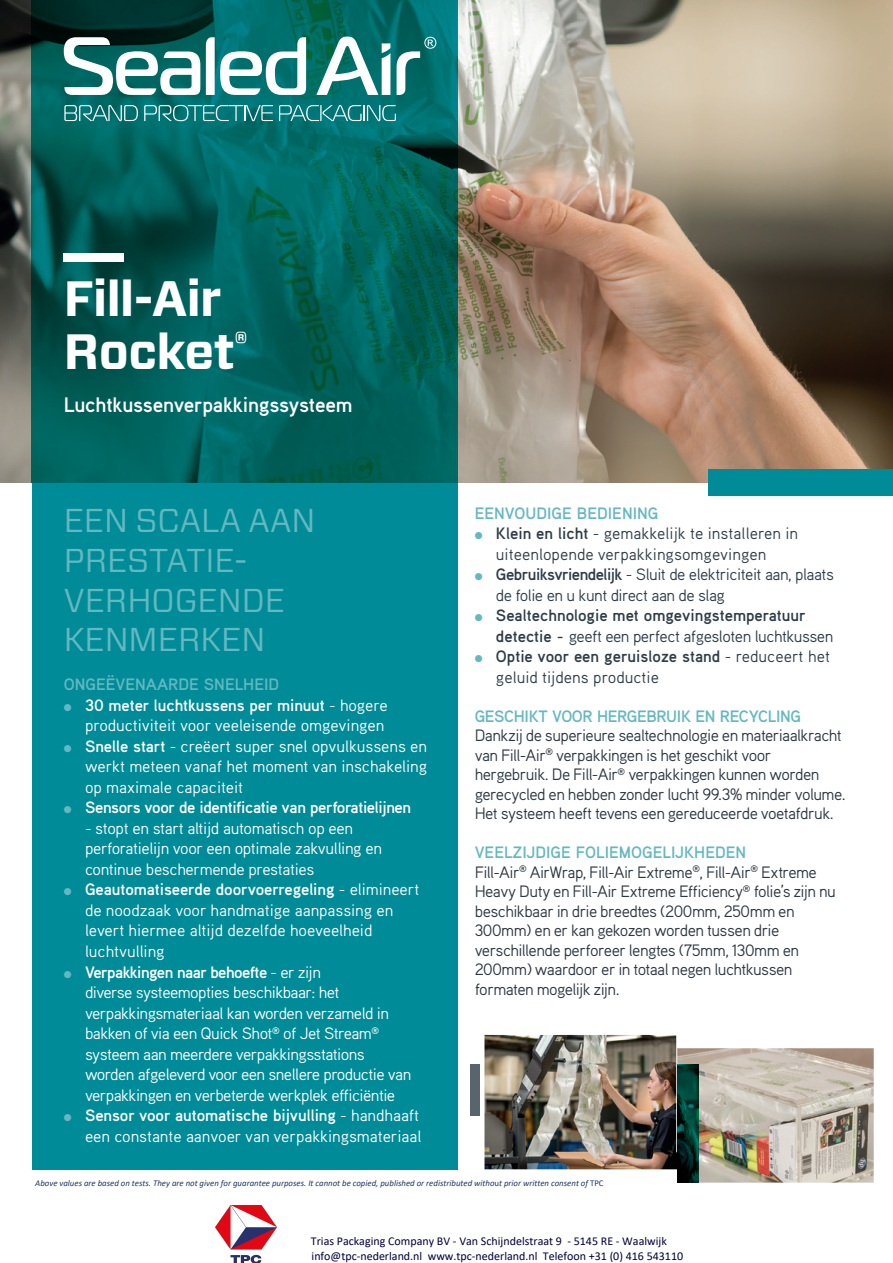
<style>
.page{position:relative;width:893px;height:1263px;background:#fff}
.page>*{position:absolute;margin:0;border:0;box-sizing:border-box;transform-origin:0 0}
.t1{font:700 49.5px/52.5px "Forza";letter-spacing:-.01em;color:#fff}
.t2{font:33px/39.6px "Forza";color:#65b8c0}
.t3{font:700 21px "Aaux Pro OT";letter-spacing:-.01em;color:#fff}
.t4{font:16.5px/19.5px "Aaux Pro OT";letter-spacing:-.035em;color:#2c3741}
.t5{font:16.5px/20.5px "Aaux Pro OT";letter-spacing:-.025em;color:#fff}
.t6{font:16.5px/20.5px "Aaux Pro OT";letter-spacing:-.005em;color:#fff;text-align:right}
.t7{font:16.5px/20.5px "Aaux Pro OT";color:#2e3d48}
.t8{font:700 16.5px/20.5px "Aaux Pro OT";color:#2e3d48}
.t9{font:16.5px/20.5px "Aaux Pro OT";letter-spacing:-.03em;color:#2e3d48}
.t10{font:700 16.5px "Aaux Pro OT";letter-spacing:-.025em;color:#fff}
.t11{font:700 16.5px "Aaux Pro OT";color:#65b8c0}
.t12{font:700 16.5px "Aaux Pro OT";letter-spacing:-.02em;color:#65b8c0}
.t13{font:12px/14.4px "Calibri";color:#00003e}
.t14{font:italic 8.85px "Calibri";color:#203764}
.s1{color:#65b8c0}
.s2{font-weight:700}
.s3{font-weight:400}
.s4{font-weight:700;color:#65b8c0}
.s5{font-style:normal}
</style>
<div class="page">
<img style="left:0;top:0;width:893px;height:482px">
<div style="left:32px;top:482px;width:425px;height:688px;background:#008b98"></div>
<div style="left:709px;top:469px;width:184px;height:26px;background:#008b98"></div>
<div style="left:64px;top:253px;width:60px;height:9px;background:#fff"></div>
<svg style="left:64px;top:105px;width:74px;height:16px"></svg>
<svg style="left:144px;top:105px;width:129px;height:16px;background:#379191"></svg>
<svg style="left:279px;top:105px;width:117px;height:16px;background:#3a9596"></svg>
<svg style="left:64px;top:37px;width:136px;height:58px"></svg>
<svg style="left:397px;top:37px;width:39px;height:58px"></svg>
<svg style="left:206px;top:37px;width:100px;height:58px"></svg>
<svg style="left:316px;top:37px;width:74px;height:58px"></svg>
<img style="left:677px;top:1048px;width:197px;height:135px">
<div style="left:470px;top:1065px;width:10px;height:51px;background:#59656d"></div>
<img style="left:484px;top:1035px;width:213px;height:134px">
<img style="left:677px;top:1065px;width:21px;height:117px">
<img style="left:215px;top:1205px;width:61px;height:58px">
<h1 class="t1" style="left:64px;top:273px;width:185px">Fill-Air<br>Rocket<sup>®</sup></h1>
<p class="t3" style="left:64px;top:392px;width:290px">Luchtkussenverpakkingssysteem</p>
<h2 class="t2" style="left:64px;top:501px;width:253px">EEN SCALA AAN<br>PRESTATIE-<br>VERHOGENDE<br>KENMERKEN</h2>
<p class="t11" style="left:64px;top:674px;width:217px">ONGEËVENAARDE SNELHEID</p>
<p class="t6" style="left:64px;top:694px;width:326px"><span class="s1">●</span> <span class="s2">30 meter luchtkussens per minuut</span> - hogere productiviteit voor veeleisende omgevingen</p>
<p class="t5" style="left:85px;top:735px;width:344px;text-align:justify;text-indent:-21px"><span class="s1">●</span> <span class="s2">Snelle start</span> - creëert super snel opvulkussens en werkt meteen vanaf het moment van inschakeling op maximale capaciteit</p>
<p class="t10" style="left:64px;top:797px;width:349px"><span class="s1">●</span> Sensors voor de identificatie van perforatielijnen</p>
<p class="t5" style="left:85px;top:817px;width:298px">- stopt en start altijd automatisch op een perforatielijn voor een optimale zakvulling en continue beschermende prestaties</p>
<p class="t6" style="left:85px;top:879px;width:336px;text-align:left;text-indent:-21px"><span class="s1">●</span> <span class="s2">Geautomatiseerde doorvoerregeling</span> - elimineert de noodzaak voor handmatige aanpassing en levert hiermee altijd dezelfde hoeveelheid luchtvulling</p>
<p class="t5" style="left:85px;top:961px;width:328px;text-indent:-21px"><span class="s1">●</span> <span class="s2">Verpakkingen naar behoefte</span> - er zijn<br>diverse systeemopties beschikbaar: het verpakkingsmateriaal kan worden verzameld in bakken of via een Quick Shot<sup>®</sup> of Jet Stream<sup>® </sup>systeem aan meerdere verpakkingsstations worden afgeleverd voor een snellere productie van verpakkingen en verbeterde werkplek efficiëntie</p>
<p class="t6" style="left:64px;top:1104px;width:359px"><span class="s1">●</span> <span class="s2">Sensor voor automatische bijvulling</span> - handhaaft een constante aanvoer van verpakkingsmateriaal</p>
<p class="t11" style="left:475px;top:502px;width:185px">EENVOUDIGE BEDIENING</p>
<p class="t7" style="left:496px;top:523px;width:304px;text-indent:-21px"><span class="s1">●</span> <span class="s2">Klein en licht</span> - gemakkelijk te installeren in uiteenlopende verpakkingsomgevingen</p>
<p class="t9" style="left:496px;top:564px;width:340px;text-indent:-21px"><span class="s1">●</span> <span class="s2">Gebruiksvriendelijk</span> - Sluit de elektriciteit aan, plaats de folie en u kunt direct aan de slag</p>
<p class="t8" style="left:496px;top:605px;width:339px;text-indent:-21px"><span class="s1">●</span> Sealtechnologie met omgevingstemperatuur detectie - <span class="s3">geeft een perfect afgesloten luchtkussen</span></p>
<p class="t7" style="left:496px;top:646px;width:336px;text-indent:-21px"><span class="s1">●</span> <span class="s2">Optie voor een geruisloze stand</span> - reduceert het geluid tijdens productie</p>
<p class="t12" style="left:475px;top:706px;width:328px">GESCHIKT VOOR HERGEBRUIK EN RECYCLING</p>
<p class="t4" style="left:475px;top:725px;width:373px">Dankzij de superieure sealtechnologie en materiaalkracht van Fill-Air<sup>®</sup> verpakkingen is het geschikt voor hergebruik. De Fill-Air<sup>®</sup> verpakkingen kunnen worden gerecycled en hebben zonder lucht 99.3% minder volume.<br>Het systeem heeft tevens een gereduceerde voetafdruk.</p>
<p class="t4" style="left:475px;top:842px;width:363px"><span class="s4">VEELZIJDIGE FOLIEMOGELIJKHEDEN<br></span>Fill-Air<sup>®</sup> AirWrap, Fill-Air Extreme<sup>®</sup>, Fill-Air<sup>®</sup> Extreme Heavy Duty en Fill-Air Extreme Efficiency<sup>®</sup> folie’s zijn nu beschikbaar in drie breedtes (200mm, 250mm en 300mm) en er kan gekozen worden tussen drie verschillende perforeer lengtes (75mm, 130mm en 200mm) waardoor er in totaal negen luchtkussen formaten mogelijk zijn.</p>
<p class="t14" style="left:35px;top:1180px;width:570px">Above values are based on tests. They are not given for guarantee purposes. It cannot be copied, published or redistributed witho<span class="s5">u</span>t prior written consent of <span class="s5">TPC</span></p>
<p class="t13" style="left:311px;top:1234px;width:374px">Trias Packaging Company BV - Van Schijndelstraat 9 - 5145 RE - Waalwijk info@tpc-nederland.nl www.tpc-nederland.nl Telefoon +31 (0) 416 543110</p>
</div>
